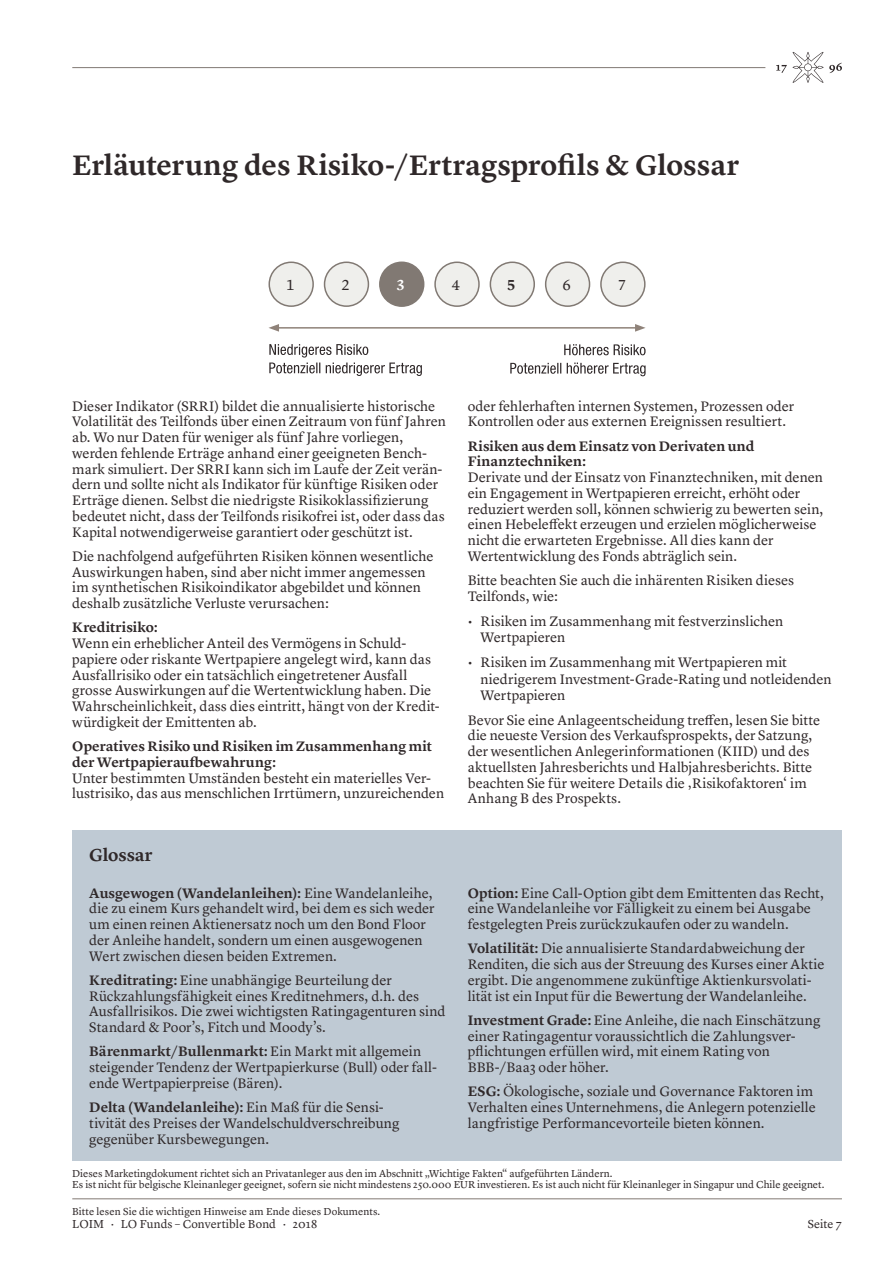
<style>
.page{position:relative;width:893px;height:1263px;background:#fff}
.page>*{position:absolute;margin:0;border:0;box-sizing:border-box;transform-origin:0 0}
.I_Rubriques{font:600 29.25px "Lyon Text";color:#2f2829}
.I_Titres{font:600 18px "Lyon Text";letter-spacing:-.005em;color:#2f2829}
.t1{font:15px "Lyon Text";color:#2f2829}
.t2{font:600 15px "Lyon Text";color:#fff}
.t3{font:600 15px "Lyon Text";color:#2f2829}
.I_Texte_de_base{font:14.25px/15.8px "Lyon Text";color:#2f2829}
.I_Footer_-_p__droite{font:12px "Lyon Text";letter-spacing:.01em;color:#2f2829}
.I_Folio_-_p__droite{font:12px "Lyon Text";color:#2f2829}
.I_Footer_-_p__droite-2{font:10.5px/10.5px "Lyon Text";color:#2f2829}
.s1{font-weight:600}
</style>
<div class="page">
<hr style="left:72px;top:67px;width:693px;height:1px;background:#817973">
<svg style="left:829px;top:63px;width:13px;height:10px"></svg>
<svg style="left:776px;top:52px;width:47px;height:31px"></svg>
<hr style="left:72px;top:1198px;width:770px;height:1px;background:#817973">
<div style="left:269px;top:262px;width:44px;height:44px;background:#efefec;border-radius:50%"></div>
<div style="left:268px;top:261px;width:46px;height:46px;border:2px solid #817973;border-radius:50%"></div>
<div style="left:325px;top:262px;width:43px;height:44px;background:#efefec;border-radius:50%"></div>
<div style="left:324px;top:261px;width:45px;height:46px;border:2px solid #817973;border-radius:50%"></div>
<div style="left:380px;top:262px;width:44px;height:44px;background:#817973;border-radius:50%"></div>
<div style="left:379px;top:261px;width:45px;height:46px;border:2px solid #817973;border-radius:50%"></div>
<div style="left:435px;top:262px;width:44px;height:44px;background:#efefec;border-radius:50%"></div>
<div style="left:434px;top:261px;width:46px;height:46px;border:2px solid #817973;border-radius:50%"></div>
<div style="left:490px;top:262px;width:44px;height:44px;background:#efefec;border-radius:50%"></div>
<div style="left:490px;top:261px;width:45px;height:46px;border:2px solid #817973;border-radius:50%"></div>
<div style="left:546px;top:262px;width:43px;height:44px;background:#efefec;border-radius:50%"></div>
<div style="left:545px;top:261px;width:45px;height:46px;border:2px solid #817973;border-radius:50%"></div>
<div style="left:601px;top:262px;width:44px;height:44px;background:#efefec;border-radius:50%"></div>
<div style="left:600px;top:261px;width:46px;height:46px;border:2px solid #817973;border-radius:50%"></div>
<hr style="left:277px;top:327px;width:360px;height:2px;background:#8f8279">
<svg style="left:268px;top:324px;width:11px;height:8px"></svg>
<svg style="left:635px;top:324px;width:11px;height:8px"></svg>
<svg style="left:269px;top:344px;width:153px;height:32px"></svg>
<svg style="left:564px;top:344px;width:82px;height:11px"></svg>
<svg style="left:510px;top:362px;width:136px;height:14px"></svg>
<div style="left:72px;top:830px;width:770px;height:331px;background:#bfcad4"></div>
<p class="I_Rubriques" style="left:72px;top:143px;width:668px">Erläuterung des Risiko-/Ertragsprofils &amp; Glossar</p>
<p class="t1" style="left:286px;top:273px;width:10px">1</p>
<p class="t1" style="left:341px;top:273px;width:10px">2</p>
<p class="t2" style="left:396px;top:273px;width:10px">3</p>
<p class="t1" style="left:452px;top:273px;width:10px">4</p>
<p class="t3" style="left:507px;top:273px;width:10px">5</p>
<p class="t1" style="left:562px;top:273px;width:10px">6</p>
<p class="t1" style="left:617px;top:273px;width:10px">7</p>
<p class="I_Texte_de_base" style="left:72px;top:397px;width:375px">Dieser Indikator (SRRI) bildet die annualisierte historische Volatilität des Teilfonds über einen Zeitraum von fünf Jahren ab. Wo nur Daten für weniger als fünf Jahre vorliegen, werden fehlende Erträge anhand einer geeigneten Bench&shy;mark simuliert. Der SRRI kann sich im Laufe der Zeit verän&shy;dern und sollte nicht als Indikator für künftige Risiken oder Erträge dienen. Selbst die niedrigste Risikoklassifizierung bedeutet nicht, dass der Teilfonds risikofrei ist, oder dass das Kapital notwendigerweise garantiert oder geschützt ist.</p>
<p class="I_Texte_de_base" style="left:72px;top:547px;width:363px">Die nachfolgend aufgeführten Risiken können wesentliche Auswirkungen haben, sind aber nicht immer angemessen im synthetischen Risikoindikator abgebildet und können deshalb zusätzliche Verluste verursachen:</p>
<p class="I_Texte_de_base" style="left:72px;top:618px;width:369px"><span class="s1">Kreditrisiko:<br></span>Wenn ein erheblicher Anteil des Vermögens in Schuld&shy;papiere oder riskante Wertpapiere angelegt wird, kann das Ausfallrisiko oder ein tatsächlich eingetretener Ausfall grosse Auswirkungen auf die Wertentwicklung haben. Die Wahrscheinlichkeit, dass dies eintritt, hängt von der Kredit&shy;würdigkeit der Emittenten ab.</p>
<p class="I_Texte_de_base" style="left:72px;top:737px;width:373px"><span class="s1">Operatives Risiko und Risiken im Zusammenhang mit der Wertpapieraufbewahrung:<br></span>Unter bestimmten Umständen besteht ein materielles Ver&shy;lustrisiko, das aus menschlichen Irrtümern, unzureichenden</p>
<p class="I_Titres" style="left:89px;top:841px;width:65px">Glossar</p>
<p class="I_Texte_de_base" style="left:89px;top:884px;width:347px"><span class="s1">Ausgewogen (Wandelanleihen):</span> Eine Wandelanleihe, die zu einem Kurs gehandelt wird, bei dem es sich weder um einen reinen Aktienersatz noch um den Bond Floor der Anleihe handelt, sondern um einen ausgewogenen Wert zwischen diesen beiden Extremen.</p>
<p class="I_Texte_de_base" style="left:89px;top:971px;width:358px"><span class="s1">Kreditrating:</span> Eine unabhängige Beurteilung der Rückzahlungsfähigkeit eines Kreditnehmers, d.h. des Ausfallrisikos. Die zwei wichtigsten Ratingagenturen sind Standard &amp; Poor’s, Fitch und Moody’s.</p>
<p class="I_Texte_de_base" style="left:89px;top:1042px;width:349px"><span class="s1">Bärenmarkt/Bullenmarkt:</span> Ein Markt mit allgemein steigender Tendenz der Wertpapierkurse (Bull) oder fall&shy;ende Wertpapierpreise (Bären).</p>
<p class="I_Texte_de_base" style="left:89px;top:1098px;width:312px"><span class="s1">Delta (Wandelanleihe):</span> Ein Maß für die Sensi&shy;tivität des Preises der Wandelschuldverschreibung gegenüber Kursbewegungen.</p>
<p class="I_Texte_de_base" style="left:468px;top:397px;width:328px">oder fehlerhaften internen Systemen, Prozessen oder<br>Kontrollen oder aus externen Ereignissen resultiert.</p>
<p class="I_Texte_de_base" style="left:468px;top:437px;width:357px"><span class="s1">Risiken aus dem Einsatz von Derivaten und Finanztechniken:<br></span>Derivate und der Einsatz von Finanztechniken, mit denen ein Engagement in Wertpapieren erreicht, erhöht oder reduziert werden soll, können schwierig zu bewerten sein, einen Hebeleffekt erzeugen und erzielen möglicherweise nicht die erwarteten Ergebnisse. All dies kann der Wertentwicklung des Fonds abträglich sein.</p>
<p class="I_Texte_de_base" style="left:468px;top:571px;width:328px">Bitte beachten Sie auch die inhärenten Risiken dieses<br>Teilfonds, wie:</p>
<p class="I_Texte_de_base" style="left:480px;top:612px;width:304px;line-height:16.5px;text-indent:-13px">• Risiken im Zusammenhang mit festverzinslichen<br>Wertpapieren</p>
<p class="I_Texte_de_base" style="left:480px;top:653px;width:353px;line-height:16.5px;text-indent:-13px">• Risiken im Zusammenhang mit Wertpapieren mit niedrigerem Investment-Grade-Rating und notleidenden<br>Wertpapieren</p>
<p class="I_Texte_de_base" style="left:468px;top:711px;width:354px">Bevor Sie eine Anlageentscheidung treffen, lesen Sie bitte die neueste Version des Verkaufsprospekts, der Satzung, der wesentlichen Anlegerinformationen (KIID) und des aktuellsten Jahresberichts und Halbjahresberichts. Bitte beachten Sie für weitere Details die ‚Risikofaktoren‘ im Anhang B des Prospekts.</p>
<p class="I_Texte_de_base" style="left:468px;top:884px;width:358px"><span class="s1">Option:</span> Eine Call-Option gibt dem Emittenten das Recht, eine Wandelanleihe vor Fälligkeit zu einem bei Ausgabe festgelegten Preis zurückzukaufen oder zu wandeln.</p>
<p class="I_Texte_de_base" style="left:468px;top:939px;width:358px"><span class="s1">Volatilität:</span> Die annualisierte Standardabweichung der Renditen, die sich aus der Streuung des Kurses einer Aktie ergibt. Die angenommene zukünftige Aktienkursvolati&shy;lität ist ein Input für die Bewertung der Wandelanleihe.</p>
<p class="I_Texte_de_base" style="left:468px;top:1011px;width:354px"><span class="s1">Investment Grade:</span> Eine Anleihe, die nach Einschätzung einer Ratingagentur voraussichtlich die Zahlungsver&shy;pflichtungen erfüllen wird, mit einem Rating von BBB-/Baa3 oder höher.</p>
<p class="I_Texte_de_base" style="left:468px;top:1082px;width:350px"><span class="s1">ESG:</span> Ökologische, soziale und Governance Faktoren im<br>Verhalten eines Unternehmens, die Anlegern potenzielle langfristige Performancevorteile bieten können.</p>
<p class="I_Footer_-_p__droite-2" style="left:72px;top:1168px;width:754px">Dieses Marketingdokument richtet sich an Privatanleger aus den im Abschnitt „Wichtige Fakten“ aufgeführten Ländern.<br>Es ist nicht für belgische Kleinanleger geeignet, sofern sie nicht mindestens 250.000 EUR investieren. Es ist auch nicht für Kleinanleger in Singapur und Chile geeignet.</p>
<p class="I_Footer_-_p__droite-2" style="left:72px;top:1206px;width:310px">Bitte lesen Sie die wichtigen Hinweise am Ende dieses Dokuments.</p>
<p class="I_Footer_-_p__droite" style="left:72px;top:1215px;width:246px">LOIM · LO Funds – Convertible Bond · 2018</p>
<p class="I_Folio_-_p__droite" style="left:808px;top:1215px;width:36px">Seite 7</p>
</div>
